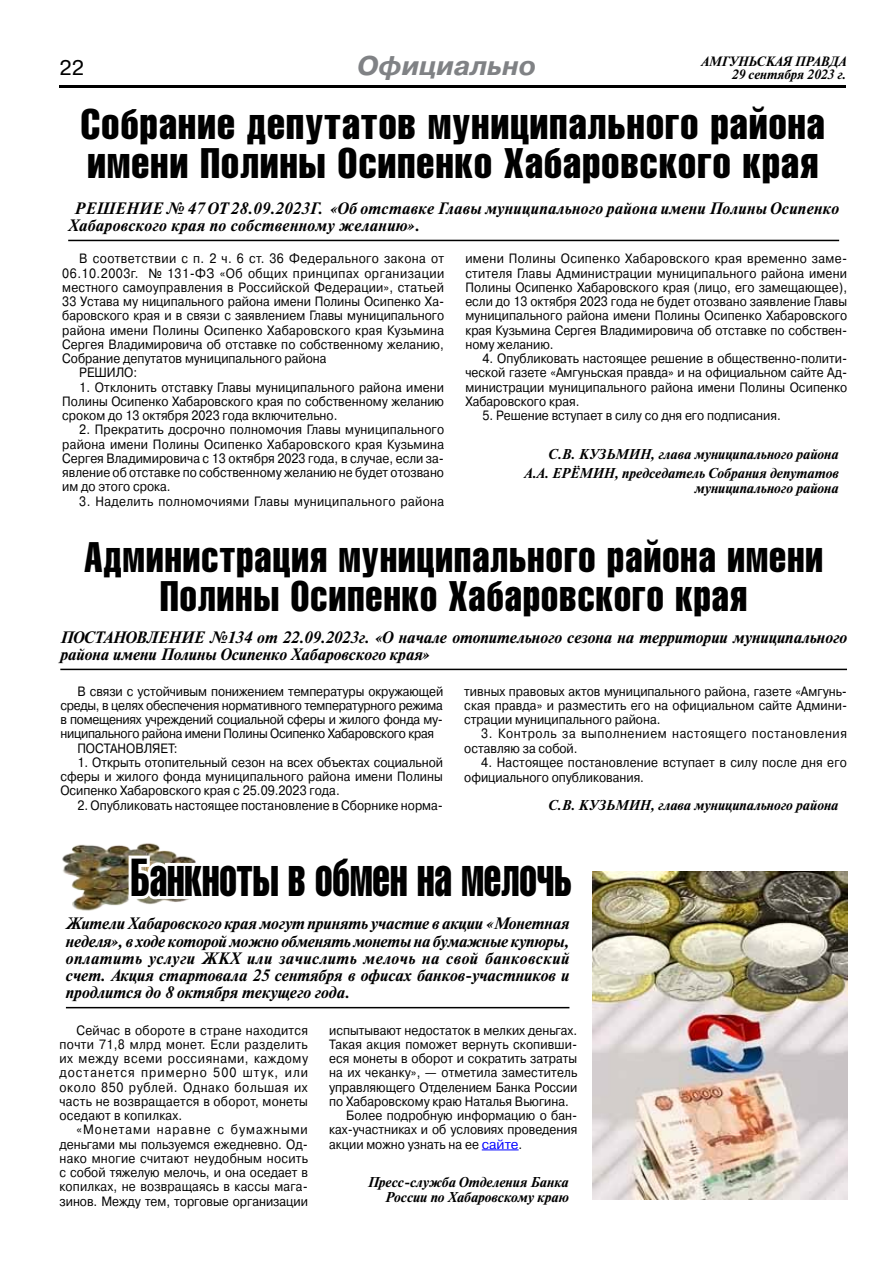
<style>
.page{position:relative;width:893px;height:1263px;background:#fff}
.page>*{position:absolute;margin:0;border:0;box-sizing:border-box;transform-origin:0 0}
.t1{font:52.5px "Helios Compressed";color:#000;scale:.78 1}
.t2{font:42px/39px "Helios Compressed";letter-spacing:.03em;color:#000}
.t3{font:42px/39px "Helios Compressed";letter-spacing:.03em;color:#000;text-align:center;scale:.95 1}
.t4{font:italic 700 27px "Pragmatica C";color:#808285}
.t5{font:21px "Pragmatica C";color:#000}
.t6{font:italic 700 16.5px/17.2px "Newton C";color:#000}
.t7{font:italic 700 16.5px/17.2px "Newton C";letter-spacing:.02em;color:#000}
.t8{font:italic 700 14.25px/15px "Newton C";color:#000;text-align:right}
.t9{font:13.5px/14.2px "Pragmatica C";color:#000;text-align:justify;scale:.9 1}
.t10{font:13.5px "Pragmatica C";letter-spacing:-.02em;color:#000;scale:.9 1}
.t11{font:13.5px/14.2px "Pragmatica C";letter-spacing:.045em;color:#000;scale:.9 1}
.t12{font:13.5px "Pragmatica C";letter-spacing:.02em;color:#000;scale:.9 1}
.t13{font:13.5px "Pragmatica C";letter-spacing:.04em;color:#000;scale:.9 1}
.t14{font:13.5px "Pragmatica C";letter-spacing:.03em;color:#000;scale:.9 1}
.t15{font:13.5px "Pragmatica C";letter-spacing:.035em;color:#000;scale:.9 1}
.t16{font:italic 700 13.5px "Newton C";color:#000}
.s1{color:#00f}
</style>
<div class="page">
<hr style="left:60px;top:85px;width:786px;height:2px;background:#000">
<hr style="left:60px;top:669px;width:787px;height:1px;background:#000">
<hr style="left:66px;top:1007px;width:503px;height:1px;background:#000">
<hr style="left:482px;top:1149px;width:37px;height:1px;background:#00f">
<img style="left:593px;top:872px;width:254px;height:328px">
<img style="left:62px;top:844px;width:64px;height:67px">
<svg style="left:126px;top:843px;width:70px;height:62px"></svg>
<hr style="left:68px;top:240px;width:771px;height:1px;background:#000">
<h3 class="t4" style="left:357px;top:51px;width:180px">Официально</h3>
<h3 class="t5" style="left:60px;top:56px;width:26px">22</h3>
<p class="t16" style="left:701px;top:54px;width:147px">АМГУНЬСКАЯ ПРАВДА</p>
<p class="t16" style="left:732px;top:68px;width:116px">29 сентября 2023 г.</p>
<h2 class="t2" style="left:81px;top:104px;width:745px">Собрание депутатов муниципального района имени Полины Осипенко Хабаровского края</h2>
<p class="t7" style="left:68px;top:200px;width:772px;text-indent:6px">РЕШЕНИЕ № 47 от 28.09.2023г. «Об отставке Главы муниципального района имени Полины Осипенко<br>Хабаровского края по собственному желанию».</p>
<p class="t15" style="left:79px;top:251px;width:407px">В соответствии с п. 2 ч. 6 ст. 36 Федерального закона от</p>
<p class="t13" style="left:62px;top:265px;width:426px">06.10.2003г. № 131-ФЗ «Об общих принципах организации</p>
<p class="t9" style="left:62px;top:280px;width:426px">местного самоуправления в Российской Федерации», статьей</p>
<p class="t9" style="left:62px;top:294px;width:426px">33 Устава му ниципального района имени Полины Осипенко Ха-</p>
<p class="t9" style="left:62px;top:309px;width:426px">баровского края и в связи с заявлением Главы муниципального</p>
<p class="t12" style="left:62px;top:322px;width:426px">района имени Полины Осипенко Хабаровского края Кузьмина</p>
<p class="t9" style="left:62px;top:337px;width:425px">Сергея Владимировича об отставке по собственному желанию,</p>
<p class="t9" style="left:62px;top:351px;width:295px">Собрание депутатов муниципального района</p>
<p class="t9" style="left:79px;top:366px;width:66px">РЕШИЛО:</p>
<p class="t9" style="left:62px;top:380px;width:426px;text-indent:17px">1. Отклонить отставку Главы муниципального района имени Полины Осипенко Хабаровского края по собственному желанию сроком до 13 октября 2023 года включительно.</p>
<p class="t9" style="left:62px;top:423px;width:426px;text-indent:17px">2. Прекратить досрочно полномочия Главы муниципального района имени Полины Осипенко Хабаровского края Кузьмина Сергея Владимировича с 13 октября 2023 года, в случае, если за&shy;явление об отставке по собственному желанию не будет отозвано им до этого срока.</p>
<p class="t14" style="left:79px;top:493px;width:407px">3. Наделить полномочиями Главы муниципального района</p>
<p class="t9" style="left:465px;top:252px;width:426px">имени Полины Осипенко Хабаровского края временно заме&shy;стителя Главы Администрации муниципального района имени Полины Осипенко Хабаровского края (лицо, его замещающее), если до 13 октября 2023 года не будет отозвано заявление Главы муниципального района имени Полины Осипенко Хабаровского края Кузьмина Сергея Владимировича об отставке по собствен&shy;ному желанию.</p>
<p class="t9" style="left:465px;top:351px;width:426px;text-indent:17px">4. Опубликовать настоящее решение в общественно-полити&shy;ческой газете «Амгуньская правда» и на официальном сайте Ад&shy;министрации муниципального района имени Полины Осипенко Хабаровского края.</p>
<p class="t9" style="left:482px;top:409px;width:333px">5. Решение вступает в силу со дня его подписания.</p>
<p class="t8" style="left:524px;top:444px;width:316px;line-height:19.2px">С.В. Кузьмин, глава муниципального района<br>А.А. Ерёмин, председатель Собрания депутатов</p>
<p class="t8" style="left:695px;top:481px;width:146px">муниципального района</p>
<h2 class="t3" style="left:84px;top:536px;width:779px">Администрация муниципального района имени<br>Полины Осипенко Хабаровского края</h2>
<p class="t6" style="left:60px;top:629px;width:788px">ПОСТАНОВЛЕНИЕ №134 от 22.09.2023г. «О начале отопительного сезона на территории муниципального района имени Полины Осипенко Хабаровского края»</p>
<p class="t9" style="left:77px;top:684px;width:408px">В связи с устойчивым понижением температуры окружающей</p>
<p class="t10" style="left:60px;top:698px;width:427px">среды, в целях обеспечения нормативного температурного режима</p>
<p class="t10" style="left:60px;top:712px;width:427px">в помещениях учреждений социальной сферы и жилого фонда му-</p>
<p class="t10" style="left:60px;top:726px;width:417px">ниципального района имени Полины Осипенко Хабаровского края</p>
<p class="t9" style="left:77px;top:741px;width:113px">ПОСТАНОВЛЯЕТ:</p>
<p class="t9" style="left:60px;top:755px;width:427px;text-indent:17px">1. Открыть отопительный сезон на всех объектах социальной сферы и жилого фонда муниципального района имени Полины Осипенко Хабаровского края с 25.09.2023 года.</p>
<p class="t9" style="left:77px;top:798px;width:408px">2. Опубликовать настоящее постановление в Сборнике норма-</p>
<p class="t9" style="left:464px;top:684px;width:427px">тивных правовых актов муниципального района, газете «Амгунь&shy;ская правда» и разместить его на официальном сайте Админи&shy;страции муниципального района.</p>
<p class="t11" style="left:464px;top:727px;width:427px;text-indent:17px">3. Контроль за выполнением настоящего постановления оставляю за собой.</p>
<p class="t9" style="left:464px;top:755px;width:427px;line-height:15px;text-indent:17px">4. Настоящее постановление вступает в силу после дня его официального опубликования.</p>
<p class="t8" style="left:549px;top:797px;width:291px">С.В. Кузьмин, глава муниципального района</p>
<h1 class="t1" style="left:131px;top:846px;width:567px">Банкноты в обмен на мелочь</h1>
<p class="t6" style="left:66px;top:915px;width:505px;text-align:justify">Жители Хабаровского края могут принять участие в акции «Монетная неделя», в ходе которой можно обменять монеты на бумажные купюры, оплатить услуги ЖКХ или зачислить мелочь на свой банковский счет. Акция стартовала 25 сентября в офисах банков-участников и продлится до 8 октября текущего года.</p>
<p class="t9" style="left:329px;top:1023px;width:277px">испытывают недостаток в мелких деньгах.</p>
<p class="t9" style="left:329px;top:1037px;width:277px">Такая акция поможет вернуть скопивши-</p>
<p class="t9" style="left:329px;top:1051px;width:277px">еся монеты в оборот и сократить затраты</p>
<p class="t9" style="left:329px;top:1065px;width:277px">на их чеканку», — отметила заместитель</p>
<p class="t9" style="left:329px;top:1080px;width:277px">управляющего Отделением Банка России</p>
<p class="t9" style="left:329px;top:1094px;width:268px">по Хабаровскому краю Наталья Вьюгина.</p>
<p class="t9" style="left:346px;top:1108px;width:258px">Более подробную информацию о бан-</p>
<p class="t9" style="left:329px;top:1123px;width:277px">ках-участниках и об условиях проведения</p>
<p class="t9" style="left:329px;top:1137px;width:216px">акции можно узнать на ее <span class="s1">сайте</span>.</p>
<p class="t8" style="left:368px;top:1175px;width:203px">Пресс-служба Отделения Банка<br>России по Хабаровскому краю</p>
<p class="t9" style="left:60px;top:1023px;width:278px;text-indent:17px">Сейчас в обороте в стране находится почти 71,8 млрд монет. Если разделить их между всеми россиянами, каждому достанется примерно 500 штук, или около 850 рублей. Однако большая их часть не возвращается в оборот, монеты оседают в копилках.</p>
<p class="t9" style="left:60px;top:1123px;width:278px;text-indent:17px">«Монетами наравне с бумажными деньгами мы пользуемся ежедневно. Од&shy;нако многие считают неудобным носить с собой тяжелую мелочь, и она оседает в копилках, не возвращаясь в кассы мага&shy;зинов. Между тем, торговые организации</p>
</div>
